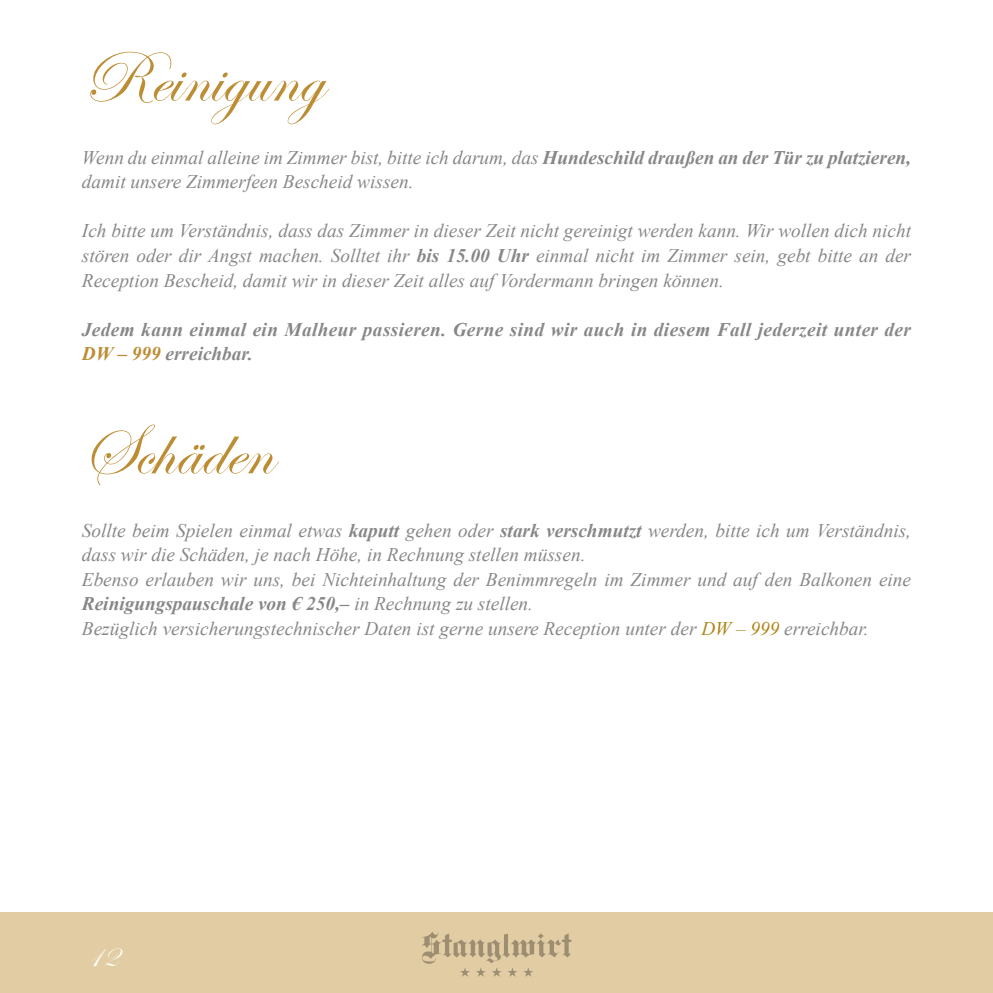
<style>
.page{position:relative;width:993px;height:993px;background:#fff}
.page>*{position:absolute;margin:0;border:0;box-sizing:border-box;transform-origin:0 0}
.t1{font:73.5px "Edwardian Script ITC";color:#bc8d33}
.t2{font:33.25px "Edwardian Script ITC";color:#fff}
.t3{font:italic 19.25px/24.5px "Times New Roman";color:#878787}
.t4{font:italic 700 19.25px/24.5px "Times New Roman";letter-spacing:.02em;color:#878787}
.s1{font-weight:700}
.s2{color:#bc8d33}
.s3{color:#ae8415}
</style>
<div class="page">
<div style="left:0;top:912px;width:992px;height:80px;background:#e1cca3"></div>
<hr style="left:992px;top:912px;width:1px;height:80px;background:#bc8d33">
<svg style="left:421px;top:932px;width:150px;height:44px"></svg>
<h1 class="t1" style="left:82px;top:38px;width:242px">Reinigung</h1>
<p class="t3" style="left:82px;top:145px;width:830px">Wenn du einmal alleine im Zimmer bist, bitte ich darum, das <span class="s1">Hundeschild draußen an der Tür zu platzieren, </span>damit unsere Zimmerfeen Bescheid wissen.</p>
<p class="t3" style="left:82px;top:218px;width:830px;text-align:justify">Ich bitte um Verständnis, dass das Zimmer in dieser Zeit nicht gereinigt werden kann. Wir wollen dich nicht stören oder dir Angst machen. Solltet ihr <span class="s1">bis 15.00 Uhr</span> einmal nicht im Zimmer sein, gebt bitte an der Reception Bescheid, damit wir in dieser Zeit alles auf Vordermann bringen können.</p>
<p class="t4" style="left:82px;top:316px;width:830px">Jedem kann einmal ein Malheur passieren. Gerne sind wir auch in diesem Fall jederzeit unter der<br><span class="s2">DW – 999</span> erreichbar.</p>
<h1 class="t1" style="left:82px;top:410px;width:192px">Schäden</h1>
<p class="t3" style="left:82px;top:517px;width:830px">Sollte beim Spielen einmal etwas <span class="s1">kaputt</span> gehen oder <span class="s1">stark verschmutzt</span> werden, bitte ich um Verständnis, dass wir die Schäden, je nach Höhe, in Rechnung stellen müssen.<br>Ebenso erlauben wir uns, bei Nichteinhaltung der Benimmregeln im Zimmer und auf den Balkonen eine <span class="s1">Reinigungspauschale von € 250,–</span> in Rechnung zu stellen.<br>Bezüglich versicherungstechnischer Daten ist gerne unsere Reception unter der <span class="s3">DW – 999</span> erreichbar.</p>
<h2 class="t2" style="left:86px;top:937px;width:33px">12</h2>
</div>
